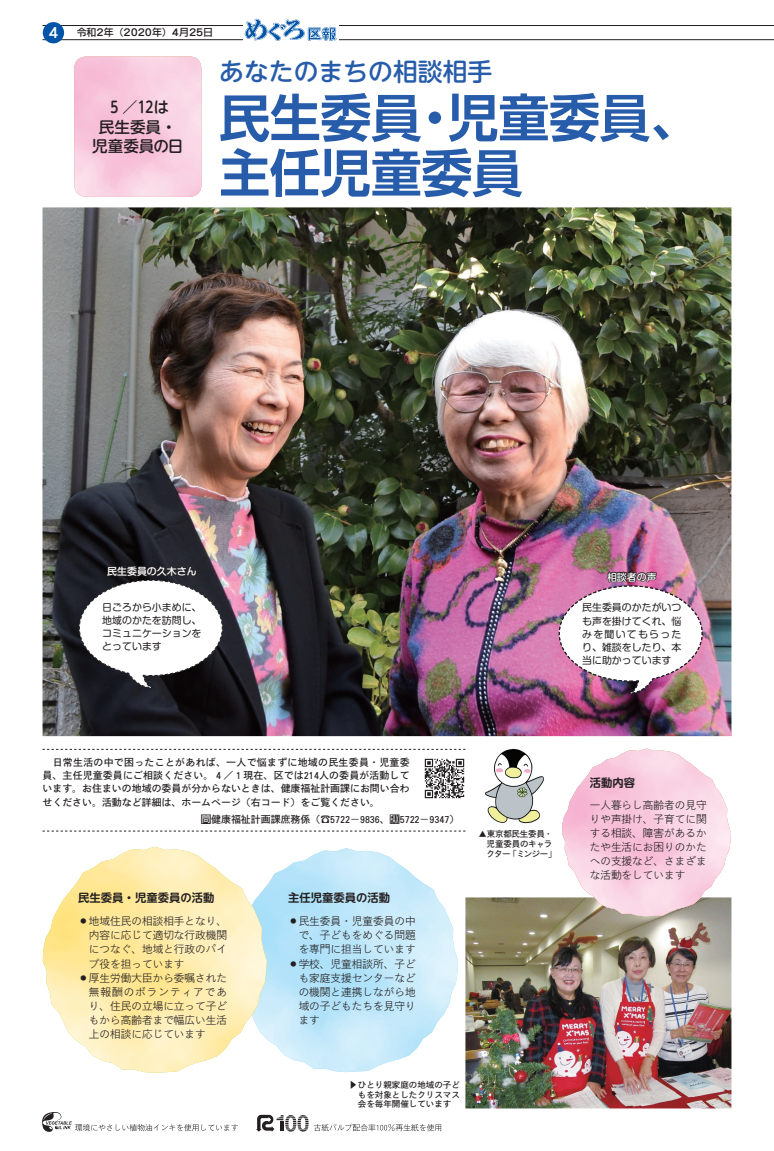
<style>
.page{position:relative;width:774px;height:1151px;background:#fff}
.page>*{position:absolute;margin:0;border:0;box-sizing:border-box;transform-origin:0 0}
.t1{font:700 51px/55.3px "Shin Go Pro De";letter-spacing:-.01em;color:#275caa}
.t2{font:500 24.8px "UD Shin M Go Pro";color:#275caa}
.t3{font:500 15.6px/19.8px "UD Shin M Go Pro";color:#231f20;text-align:center}
.t4{font:500 14.2px "Iwa N Go Pro";color:#fff}
.t5{font:700 11.3px "UD Shin M Go Pro De";color:#231f20}
.t6{font:300 10.6px/14.1px "Iwa O Go Pro";color:#231f20;text-align:justify}
.t7{font:9.9px/13.2px "Iwa O Go Pro Db";color:#231f20;text-align:justify}
.t8{font:9.9px/13.2px "Shin M Go Pro";color:#231f20;text-align:justify}
.t9{font:500 9.9px "Iwa N Go Pro";color:#231f20}
.t10{font:500 9.9px "Shin M Go Pro";color:#fff}
.t11{font:8.5px/9.9px "Iwa O Go Pro Db";color:#231f20;text-align:justify}
.t12{font:8.5px/10px "Iwa O Go Pro Db";letter-spacing:-.03em;color:#231f20}
.s1{font-family:"ssc Meguro"}
</style>
<div class="page">
<svg style="left:42px;top:1112px;width:399px;height:20px"></svg>
<hr style="left:43px;top:40px;width:731px;height:1px;background:#231f20">
<hr style="left:43px;top:25px;width:731px;height:1px;background:#231f20">
<div style="left:43px;top:22px;width:21px;height:21px;background:#0154a6;border-radius:50%"></div>
<svg style="left:243px;top:18px;width:96px;height:23px"></svg>
<img style="left:43px;top:207px;width:688px;height:529px">
<img style="left:558px;top:569px;width:145px;height:125px">
<img style="left:267px;top:848px;width:191px;height:224px">
<img style="left:43px;top:847px;width:224px;height:226px">
<img style="left:465px;top:897px;width:266px;height:211px">
<svg style="left:78px;top:565px;width:145px;height:124px"></svg>
<img style="left:424px;top:758px;width:41px;height:41px">
<svg style="left:43px;top:749px;width:422px;height:1px"></svg>
<svg style="left:43px;top:831px;width:422px;height:1px"></svg>
<img style="left:562px;top:749px;width:169px;height:167px">
<img style="left:484px;top:748px;width:60px;height:76px">
<h3 class="t4" style="left:48px;top:22px;width:12px">4</h3>
<p class="t9" style="left:77px;top:25px;width:138px">令和2年（2020年）4月25日</p>
<h3 class="t3" style="left:92px;top:96px;width:93px">5 ／12は<br>民生委員・児童委員の日</h3>
<h2 class="t2" style="left:219px;top:51px;width:275px">あなたのまちの相談相手</h2>
<h1 class="t1" style="left:219px;top:84px;width:483px">民生委員・児童委員、主任児童委員</h1>
<p class="t10" style="left:107px;top:563px;width:91px">民生委員の久木さん</p>
<p class="t8" style="left:102px;top:599px;width:101px">日ごろから小まめに、地域のかたを訪問し、コミュニケーションをとっています</p>
<p class="t10" style="left:607px;top:569px;width:51px">相談者の声</p>
<p class="t8" style="left:582px;top:600px;width:101px">民生委員のかたがいつも声を掛けてくれ、悩みを聞いてもらったり、雑談をしたり、本当に助かっています</p>
<p class="t7" style="left:43px;top:755px;width:369px">　日常生活の中で困ったことがあれば、一人で悩まずに地域の民生委員・児童委員、主任児童委員にご相談ください。 4 ／ 1 現在、区では214人の委員が活動しています。お住まいの地域の委員が分からないときは、健康福祉計画課にお問い合わせください。活動など詳細は、ホームページ（右コード）をご覧ください。</p>
<p class="t7" style="left:201px;top:812px;width:259px"><span class="s1">問</span>健康福祉計画課庶務係（☎5722－9836、<span class="s1">Ｆ</span>5722－9347）</p>
<p class="t5" style="left:78px;top:889px;width:138px">民生委員・児童委員の活動</p>
<p class="t6" style="left:89px;top:914px;width:140px;text-indent:-11px">● 地域住民の相談相手となり、内容に応じて適切な行政機関につなぐ、地域と行政のパイプ役を担っています</p>
<p class="t6" style="left:89px;top:970px;width:140px;text-indent:-11px">● 厚生労働大臣から委嘱された無報酬のボランティアであり、住民の立場に立って子どもから高齢者まで幅広い生活上の相談に応じています</p>
<p class="t5" style="left:288px;top:889px;width:104px">主任児童委員の活動</p>
<p class="t6" style="left:299px;top:914px;width:118px;text-indent:-11px">● 民生委員・児童委員の中で、子どもをめぐる問題を専門に担当しています</p>
<p class="t6" style="left:299px;top:956px;width:118px;text-indent:-11px">● 学校、児童相談所、子ども家庭支援センターなどの機関と連携しながら地域の子どもたちを見守ります</p>
<p class="t11" style="left:358px;top:1079px;width:104px;text-indent:-9px">▶ ひとり親家庭の地域の子どもを対象としたクリスマス会を毎年開催しています</p>
<p class="t12" style="left:486px;top:828px;width:72px;text-indent:-8px">▲ 東京都民生委員・児童委員のキャラクター「ミンジー」</p>
<p class="t5" style="left:590px;top:773px;width:47px">活動内容</p>
<p class="t6" style="left:590px;top:797px;width:118px">一人暮らし高齢者の見守りや声掛け、子育てに関する相談、障害があるかたや生活にお困りのかたへの支援など、さまざまな活動をしています</p>
</div>
